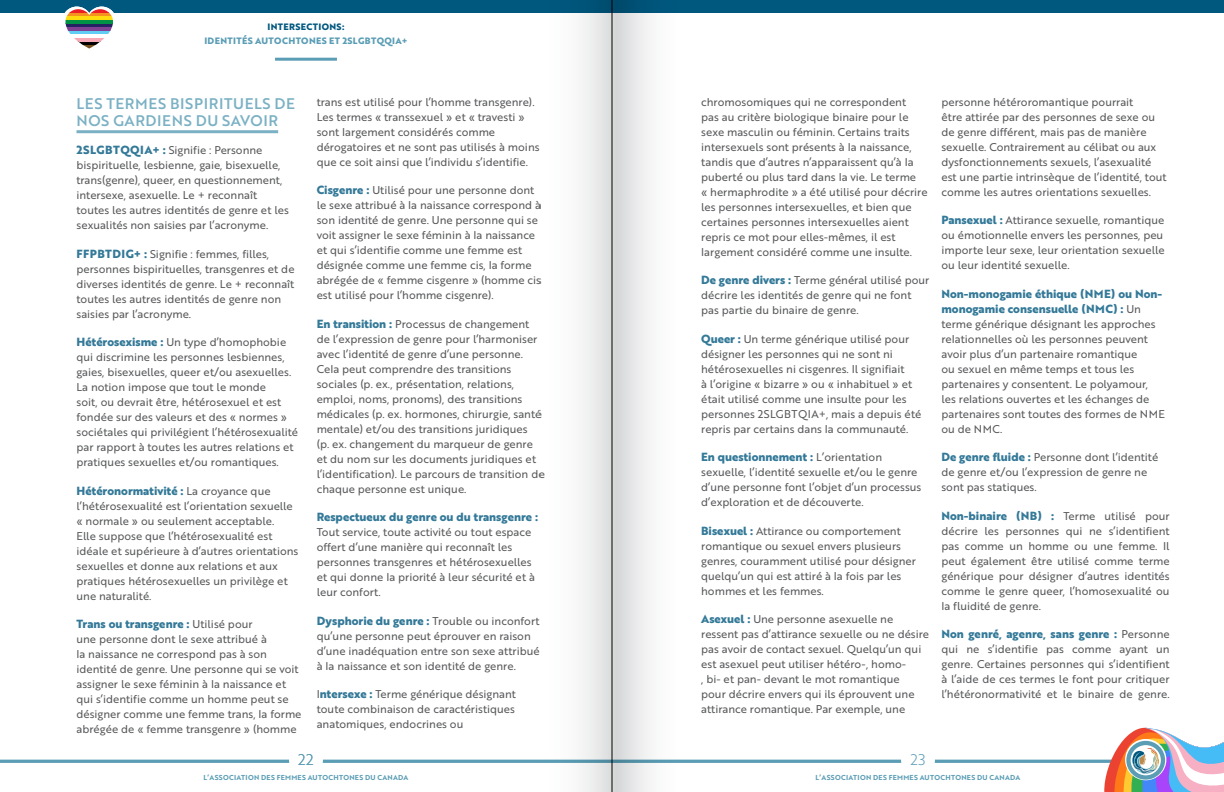
<style>
.page{position:relative;width:1224px;height:792px;background:#fff}
.page>*{position:absolute;margin:0;border:0;box-sizing:border-box;transform-origin:0 0}
.t1{font:15px/17px "Brother 1816 Medium";letter-spacing:.04em;color:#7bb1c4}
.t2{font:15px "Brother 1816 Light";color:#5a9db5}
.t3{font:700 11.5px/15px "Brother 1816 Extra";color:#337998}
.t4{font:11px/15px "Brother 1816 Regular";color:#58595b}
.t5{font:700 9px "Brother 1816 Extra";letter-spacing:.04em;color:#5a9db5}
.t6{font:700 9px "Brother 1816 Extra";letter-spacing:.04em;color:#00587f}
.t7{font:7px "Brother 1816 Bold";letter-spacing:.04em;color:#5a9db5}
.s1{font-family:"Brother 1816 Extra";font-weight:700;font-size:11.5px;color:#337998}
.s2{font-family:"Brother 1816 Regular";font-weight:400;font-size:11px;color:#58595b}
</style>
<div class="page">
<div style="left:0;top:0;width:612px;height:13px;background:#00587f"></div>
<div style="left:612px;top:0;width:612px;height:13px;background:#00587f"></div>
<hr style="left:62px;top:7px;width:54px;height:3px;background:#fff">
<svg style="left:0;top:727px;width:1224px;height:65px"></svg>
<hr style="left:275px;top:58px;width:62px;height:3px;background:#5a9db5">
<hr style="left:65px;top:42px;width:48px;height:3px;background:#000">
<svg style="left:74px;top:38px;width:30px;height:4px"></svg>
<hr style="left:65px;top:31px;width:48px;height:3px;background:#60cdf5">
<hr style="left:65px;top:27px;width:48px;height:4px;background:#804194">
<svg style="left:65px;top:23px;width:48px;height:4px"></svg>
<hr style="left:65px;top:20px;width:48px;height:3px;background:#029246">
<hr style="left:65px;top:16px;width:48px;height:4px;background:#fddb0f">
<hr style="left:65px;top:13px;width:48px;height:3px;background:#f59121">
<svg style="left:65px;top:9px;width:48px;height:4px"></svg>
<svg style="left:83px;top:45px;width:13px;height:4px"></svg>
<hr style="left:76px;top:130px;width:202px;height:3px;background:#7bb1c4">
<svg style="left:540px;top:0;width:153px;height:792px"></svg>
<hr style="left:612px;top:0;width:1px;height:792px;background:#000">
<p class="t6" style="left:268px;top:20px;width:78px">INTERSECTIONS:</p>
<p class="t5" style="left:204px;top:34px;width:205px">IDENTITÉS AUTOCHTONES ET 2SLGBTQQIA+</p>
<h1 class="t1" style="left:76px;top:94px;width:220px">LES TERMES BISPIRITUELS DE<br>NOS GARDIENS DU SAVOIR</h1>
<p class="t4" style="left:76px;top:142px;width:214px"><span class="s1">2SLGBTQQIA+ :</span> Signifie : Personne bispirituelle, lesbienne, gaie, bisexuelle, trans(genre), queer, en questionnement, intersexe, asexuelle. Le + reconnaît toutes les autres identités de genre et les sexualités non saisies par l’acronyme.</p>
<p class="t4" style="left:76px;top:246px;width:220px"><span class="s1">FFPBTDIG+ :</span> Signifie : femmes, filles, personnes bispirituelles, transgenres et de diverses identités de genre. Le + reconnaît toutes les autres identités de genre non saisies par l’acronyme.</p>
<p class="t4" style="left:76px;top:334px;width:223px"><span class="s1">Hétérosexisme :</span> Un type d’homophobie qui discrimine les personnes lesbiennes, gaies, bisexuelles, queer et/ou asexuelles.<br>La notion impose que tout le monde<br>soit, ou devrait être, hétérosexuel et est fondée sur des valeurs et des « normes » sociétales qui privilégient l’hétérosexualité par rapport à toutes les autres relations et pratiques sexuelles et/ou romantiques.</p>
<p class="t3" style="left:76px;top:483px;width:196px">Hétéronormativité : <span class="s2">La croyance que</span></p>
<p class="t4" style="left:77px;top:498px;width:223px">l’hétérosexualité est l’orientation sexuelle « normale » ou seulement acceptable.<br>Elle suppose que l’hétérosexualité est idéale et supérieure à d’autres orientations sexuelles et donne aux relations et aux pratiques hétérosexuelles un privilège et une naturalité.</p>
<p class="t3" style="left:76px;top:616px;width:178px">Trans ou transgenre : <span class="s2">Utilisé pour</span></p>
<p class="t4" style="left:76px;top:631px;width:226px">une personne dont le sexe attribué à<br>la naissance ne correspond pas à son identité de genre. Une personne qui se voit assigner le sexe féminin à la naissance et qui s’identifie comme un homme peut se désigner comme une femme trans, la forme abrégée de « femme transgenre » (homme</p>
<p class="t4" style="left:317px;top:94px;width:224px">trans est utilisé pour l’homme transgenre).<br>Les termes « transsexuel » et « travesti » sont largement considérés comme dérogatoires et ne sont pas utilisés à moins que ce soit ainsi que l’individu s’identifie.</p>
<p class="t4" style="left:317px;top:182px;width:226px"><span class="s1">Cisgenre :</span> Utilisé pour une personne dont le sexe attribué à la naissance correspond à son identité de genre. Une personne qui se voit assigner le sexe féminin à la naissance et qui s’identifie comme une femme est désignée comme une femme cis, la forme abrégée de « femme cisgenre » (homme cis est utilisé pour l’homme cisgenre).</p>
<p class="t4" style="left:317px;top:316px;width:229px"><span class="s1">En transition :</span> Processus de changement de l’expression de genre pour l’harmoniser avec l’identité de genre d’une personne.<br>Cela peut comprendre des transitions sociales (p. ex., présentation, relations, emploi, noms, pronoms), des transitions médicales (p. ex. hormones, chirurgie, santé mentale) et/ou des transitions juridiques<br>(p. ex. changement du marqueur de genre et du nom sur les documents juridiques et l’identification). Le parcours de transition de chaque personne est unique.</p>
<p class="t3" style="left:317px;top:509px;width:223px">Respectueux du genre ou du transgenre :</p>
<p class="t4" style="left:317px;top:524px;width:220px">Tout service, toute activité ou tout espace offert d’une manière qui reconnaît les personnes transgenres et hétérosexuelles et qui donne la priorité à leur sécurité et à leur confort.</p>
<p class="t4" style="left:317px;top:613px;width:224px"><span class="s1">Dysphorie du genre :</span> Trouble ou inconfort qu’une personne peut éprouver en raison d’une inadéquation entre son sexe attribué à la naissance et son identité de genre.</p>
<p class="t4" style="left:317px;top:686px;width:201px;text-align:justify">I<span class="s1">ntersexe :</span> Terme générique désignant toute combinaison de caractéristiques anatomiques, endocrines ou</p>
<p class="t4" style="left:701px;top:94px;width:228px">chromosomiques qui ne correspondent<br>pas au critère biologique binaire pour le sexe masculin ou féminin. Certains traits intersexuels sont présents à la naissance, tandis que d’autres n’apparaissent qu’à la puberté ou plus tard dans la vie. Le terme<br>« hermaphrodite » a été utilisé pour décrire les personnes intersexuelles, et bien que certaines personnes intersexuelles aient repris ce mot pour elles-mêmes, il est largement considéré comme une insulte.</p>
<p class="t4" style="left:701px;top:272px;width:230px"><span class="s1">De genre divers :</span> Terme général utilisé pour décrire les identités de genre qui ne font pas partie du binaire de genre.</p>
<p class="t4" style="left:701px;top:331px;width:222px"><span class="s1">Queer :</span> Un terme générique utilisé pour désigner les personnes qui ne sont ni hétérosexuelles ni cisgenres. Il signifiait<br>à l’origine « bizarre » ou « inhabituel » et était utilisé comme une insulte pour les personnes 2SLGBTQIA+, mais a depuis été repris par certains dans la communauté.</p>
<p class="t3" style="left:701px;top:449px;width:182px">En questionnement : <span class="s2">L’orientation</span></p>
<p class="t4" style="left:701px;top:464px;width:222px">sexuelle, l’identité sexuelle et/ou le genre d’une personne font l’objet d’un processus d’exploration et de découverte.</p>
<p class="t4" style="left:701px;top:523px;width:216px"><span class="s1">Bisexuel :</span> Attirance ou comportement romantique ou sexuel envers plusieurs genres, couramment utilisé pour désigner quelqu’un qui est attiré à la fois par les hommes et les femmes.</p>
<p class="t4" style="left:701px;top:611px;width:230px"><span class="s1">Asexuel :</span> Une personne asexuelle ne ressent pas d’attirance sexuelle ou ne désire pas avoir de contact sexuel. Quelqu’un qui est asexuel peut utiliser hétéro-, homo-<br>, bi- et pan- devant le mot romantique<br>pour décrire envers qui ils éprouvent une attirance romantique. Par exemple, une</p>
<h1 class="t2" style="left:298px;top:749px;width:17px">22</h1>
<h1 class="t2" style="left:910px;top:749px;width:17px">23</h1>
<p class="t4" style="left:941px;top:94px;width:227px">personne hétéroromantique pourrait<br>être attirée par des personnes de sexe ou de genre différent, mais pas de manière sexuelle. Contrairement au célibat ou aux dysfonctionnements sexuels, l’asexualité est une partie intrinsèque de l’identité, tout comme les autres orientations sexuelles.</p>
<p class="t4" style="left:941px;top:212px;width:225px"><span class="s1">Pansexuel :</span> Attirance sexuelle, romantique ou émotionnelle envers les personnes, peu importe leur sexe, leur orientation sexuelle ou leur identité sexuelle.</p>
<p class="t3" style="left:941px;top:286px;width:222px">Non-monogamie éthique (NME) ou Non&shy;monogamie consensuelle (NMC) : <span class="s2">Un</span></p>
<p class="t4" style="left:941px;top:316px;width:225px">terme générique désignant les approches relationnelles où les personnes peuvent avoir plus d’un partenaire romantique<br>ou sexuel en même temps et tous les partenaires y consentent. Le polyamour, les relations ouvertes et les échanges de partenaires sont toutes des formes de NME ou de NMC.</p>
<p class="t4" style="left:941px;top:449px;width:218px"><span class="s1">De genre fluide :</span> Personne dont l’identité de genre et/ou l’expression de genre ne sont pas statiques.</p>
<p class="t3" style="left:941px;top:508px;width:230px">Non-binaire (NB) : <span class="s2">Terme utilisé pour</span></p>
<p class="t4" style="left:941px;top:523px;width:230px;text-align:justify">décrire les personnes qui ne s’identifient pas comme un homme ou une femme. Il peut également être utilisé comme terme générique pour désigner d’autres identités comme le genre queer, l’homosexualité ou la fluidité de genre.</p>
<p class="t3" style="left:941px;top:626px;width:230px">Non genré, agenre, sans genre : <span class="s2">Personne</span></p>
<p class="t4" style="left:941px;top:641px;width:230px;text-align:justify">qui ne s’identifie pas comme ayant un genre. Certaines personnes qui s’identifient à l’aide de ces termes le font pour critiquer l’hétéronormativité et le binaire de genre.</p>
<p class="t7" style="left:204px;top:772px;width:206px">L’ASSOCIATION DES FEMMES AUTOCHTONES DU CANADA</p>
<p class="t7" style="left:816px;top:772px;width:206px">L’ASSOCIATION DES FEMMES AUTOCHTONES DU CANADA</p>
</div>
